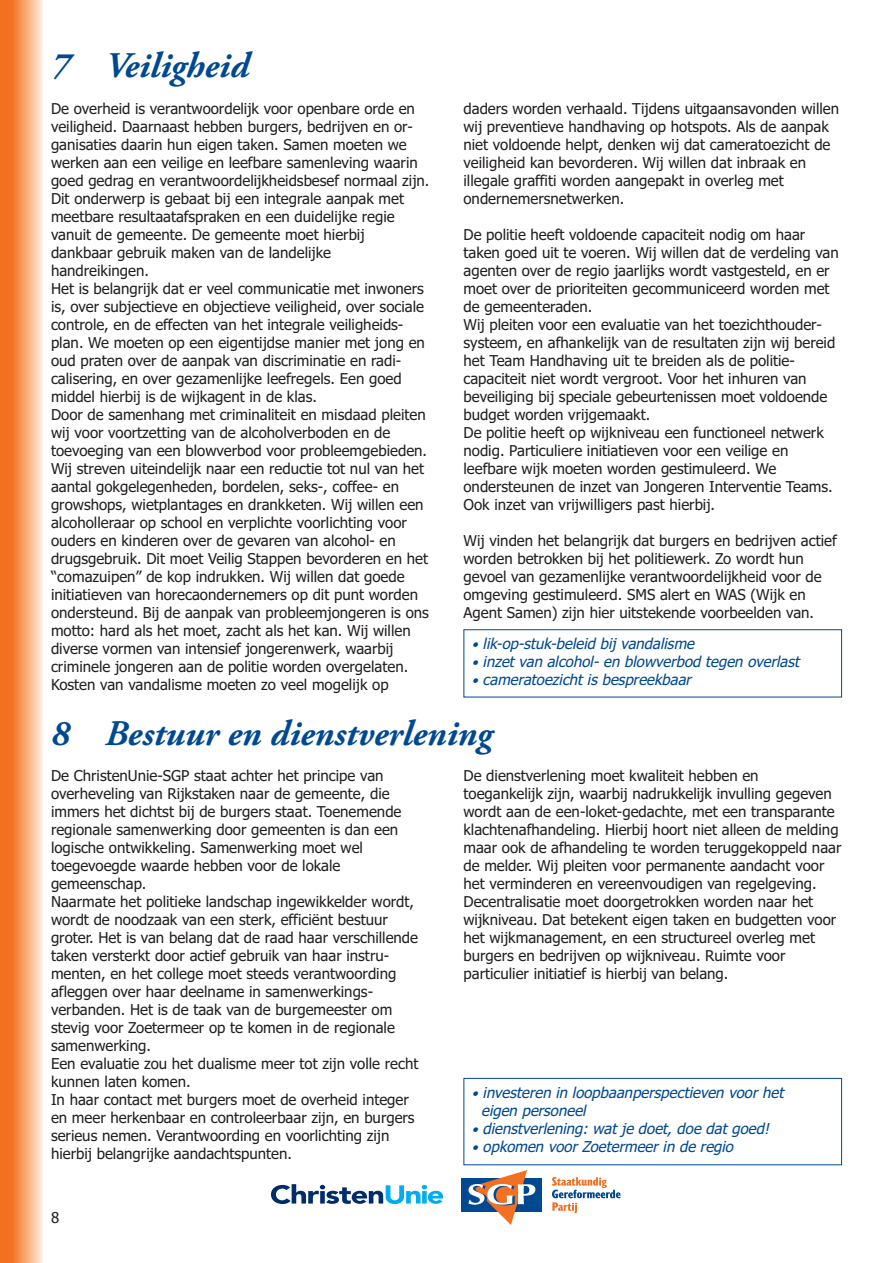
<style>
.page{position:relative;width:893px;height:1263px;background:#fff}
.page>*{position:absolute;margin:0;border:0;box-sizing:border-box;transform-origin:0 0}
.t1{font:italic 700 36px "Adobe Garamond Pro";color:#004990}
.t2{font:15px/18px "Tahoma";color:#231f20}
.t3{font:italic 15px/18px "Tahoma";color:#004990}
.s1{font-size:13.5px}
</style>
<div class="page">
<div style="left:0;top:0;width:17px;height:1263px;background:#f36f21"></div>
<div style="left:13px;top:0;width:30px;height:1263px;background:linear-gradient(to right,#f47525,#ffecdb)"></div>
<div style="left:463px;top:1078px;width:379px;height:87px;border:1px solid #004990"></div>
<div style="left:461px;top:1178px;width:81px;height:33px;background:#004990"></div>
<svg style="left:468px;top:1170px;width:70px;height:55px"></svg>
<svg style="left:552px;top:1177px;width:69px;height:36px"></svg>
<svg style="left:271px;top:1184px;width:172px;height:20px"></svg>
<h1 class="t1" style="left:51px;top:51px;width:200px">7 Veiligheid</h1>
<p class="t2" style="left:51px;top:100px;width:380px">De overheid is verantwoordelijk voor openbare orde en veiligheid. Daarnaast hebben burgers, bedrijven en or&shy;ganisaties daarin hun eigen taken. Samen moeten we werken aan een veilige en leefbare samenleving waarin goed gedrag en verantwoordelijkheidsbesef normaal zijn.<br>Dit onderwerp is gebaat bij een integrale aanpak met meetbare resultaatafspraken en een duidelijke regie vanuit de gemeente. De gemeente moet hierbij dankbaar gebruik maken van de landelijke handreikingen.<br>Het is belangrijk dat er veel communicatie met inwoners is, over subjectieve en objectieve veiligheid, over sociale controle, en de effecten van het integrale veiligheids&shy;plan. We moeten op een eigentijdse manier met jong en oud praten over de aanpak van discriminatie en radi&shy;calisering, en over gezamenlijke leefregels. Een goed middel hierbij is de wijkagent in de klas.<br>Door de samenhang met criminaliteit en misdaad pleiten wij voor voortzetting van de alcoholverboden en de toevoeging van een blowverbod voor probleemgebieden.<br>Wij streven uiteindelijk naar een reductie tot nul van het aantal gokgelegenheden, bordelen, seks-, coffee- en growshops, wietplantages en drankketen. Wij willen een alcoholleraar op school en verplichte voorlichting voor ouders en kinderen over de gevaren van alcohol- en drugsgebruik. Dit moet Veilig Stappen bevorderen en het “comazuipen” de kop indrukken. Wij willen dat goede initiatieven van horecaondernemers op dit punt worden ondersteund. Bij de aanpak van probleemjongeren is ons motto: hard als het moet, zacht als het kan. Wij willen diverse vormen van intensief jongerenwerk, waarbij criminele jongeren aan de politie worden overgelaten.<br>Kosten van vandalisme moeten zo veel mogelijk op</p>
<p class="t2" style="left:463px;top:100px;width:377px">daders worden verhaald. Tijdens uitgaansavonden willen wij preventieve handhaving op hotspots. Als de aanpak niet voldoende helpt, denken wij dat cameratoezicht de veiligheid kan bevorderen. Wij willen dat inbraak en illegale graffiti worden aangepakt in overleg met ondernemersnetwerken.</p>
<p class="t2" style="left:463px;top:226px;width:377px">De politie heeft voldoende capaciteit nodig om haar taken goed uit te voeren. Wij willen dat de verdeling van agenten over de regio jaarlijks wordt vastgesteld, en er moet over de prioriteiten gecommuniceerd worden met de gemeenteraden.<br>Wij pleiten voor een evaluatie van het toezichthouder&shy;systeem, en afhankelijk van de resultaten zijn wij bereid het Team Handhaving uit te breiden als de politie&shy;capaciteit niet wordt vergroot. Voor het inhuren van beveiliging bij speciale gebeurtenissen moet voldoende budget worden vrijgemaakt.<br>De politie heeft op wijkniveau een functioneel netwerk nodig. Particuliere initiatieven voor een veilige en leefbare wijk moeten worden gestimuleerd. We ondersteunen de inzet van Jongeren Interventie Teams.<br>Ook inzet van vrijwilligers past hierbij.</p>
<p class="t2" style="left:463px;top:532px;width:375px">Wij vinden het belangrijk dat burgers en bedrijven actief worden betrokken bij het politiewerk. Zo wordt hun gevoel van gezamenlijke verantwoordelijkheid voor de omgeving gestimuleerd. SMS alert en WAS (Wijk en Agent Samen) zijn hier uitstekende voorbeelden van.</p>
<p class="t3" style="left:472px;top:636px;width:227px"><span class="s1">•</span> lik-op-stuk-beleid bij vandalisme</p>
<p class="t3" style="left:472px;top:654px;width:332px"><span class="s1">•</span> inzet van alcohol- en blowverbod tegen overlast</p>
<p class="t3" style="left:472px;top:672px;width:224px"><span class="s1">•</span> cameratoezicht is bespreekbaar</p>
<h1 class="t1" style="left:51px;top:719px;width:442px">8 Bestuur en dienstverlening</h1>
<p class="t2" style="left:51px;top:768px;width:369px">De ChristenUnie-SGP staat achter het principe van overheveling van Rijkstaken naar de gemeente, die immers het dichtst bij de burgers staat. Toenemende regionale samenwerking door gemeenten is dan een logische ontwikkeling. Samenwerking moet wel toegevoegde waarde hebben voor de lokale gemeenschap.<br>Naarmate het politieke landschap ingewikkelder wordt, wordt de noodzaak van een sterk, efficiënt bestuur groter. Het is van belang dat de raad haar verschillende taken versterkt door actief gebruik van haar instru&shy;menten, en het college moet steeds verantwoording afleggen over haar deelname in samenwerkings&shy;verbanden. Het is de taak van de burgemeester om stevig voor Zoetermeer op te komen in de regionale samenwerking.<br>Een evaluatie zou het dualisme meer tot zijn volle recht kunnen laten komen.<br>In haar contact met burgers moet de overheid integer en meer herkenbaar en controleerbaar zijn, en burgers serieus nemen. Verantwoording en voorlichting zijn hierbij belangrijke aandachtspunten.</p>
<p class="t2" style="left:463px;top:768px;width:379px">De dienstverlening moet kwaliteit hebben en toegankelijk zijn, waarbij nadrukkelijk invulling gegeven wordt aan de een-loket-gedachte, met een transparante klachtenafhandeling. Hierbij hoort niet alleen de melding maar ook de afhandeling te worden teruggekoppeld naar de melder. Wij pleiten voor permanente aandacht voor het verminderen en vereenvoudigen van regelgeving.<br>Decentralisatie moet doorgetrokken worden naar het wijkniveau. Dat betekent eigen taken en budgetten voor het wijkmanagement, en een structureel overleg met burgers en bedrijven op wijkniveau. Ruimte voor particulier initiatief is hierbij van belang.</p>
<p class="t3" style="left:481px;top:1084px;width:307px;text-indent:-9px"><span class="s1">•</span> investeren in loopbaanperspectieven voor het eigen personeel</p>
<p class="t3" style="left:472px;top:1120px;width:302px"><span class="s1">•</span> dienstverlening: wat je doet, doe dat goed!</p>
<p class="t3" style="left:472px;top:1138px;width:266px"><span class="s1">•</span> opkomen voor Zoetermeer in de regio</p>
<p class="t2" style="left:51px;top:1210px;width:10px">8</p>
</div>
